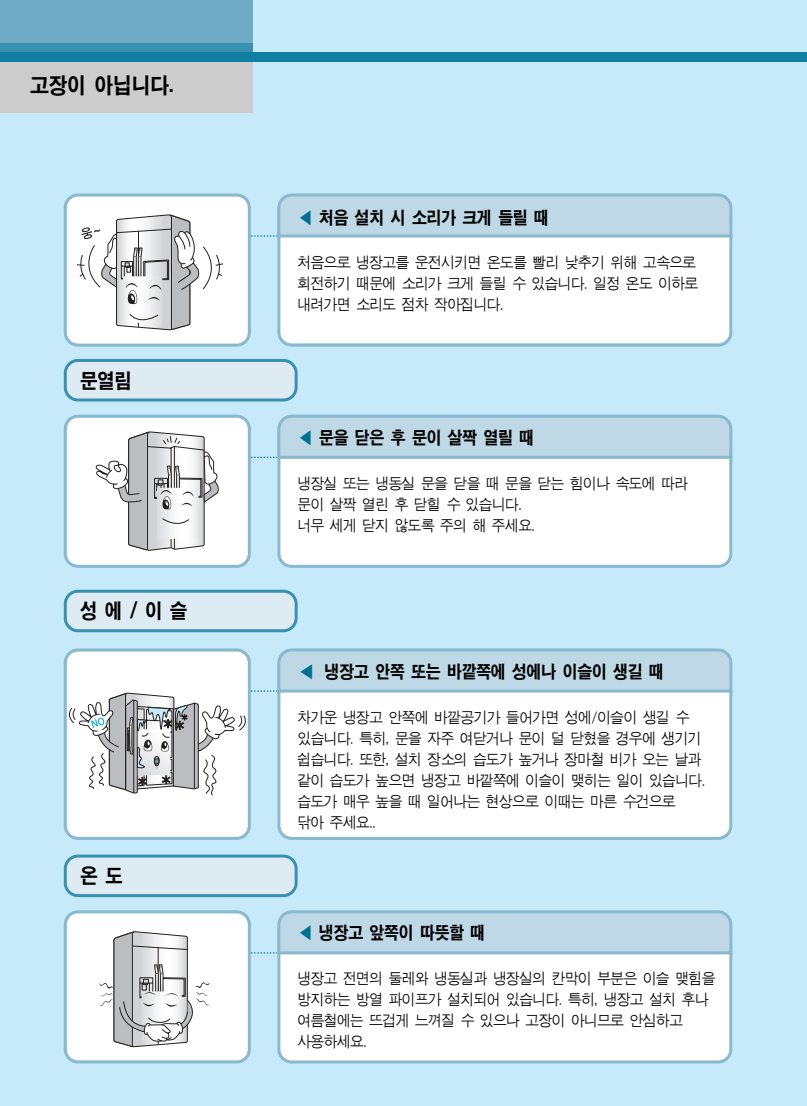
<style>
.page{position:relative;width:807px;height:1106px;background:#c6eafa}
.page>*{position:absolute;margin:0;border:0;box-sizing:border-box;transform-origin:0 0}
.t1{font:22.5px "J Cbg K";letter-spacing:-.08em;color:#000;scale:.9 1}
.t2{font:21px "J Cbg K";letter-spacing:.105em;color:#000;scale:.9 1}
.t3{font:18px "J Cbg K";letter-spacing:-.095em;color:#000;scale:.9 1}
.t4{font:18px "J Cbg K";letter-spacing:.105em;color:#000;scale:.9 1}
.t5{font:18px "J Cbg K";letter-spacing:.31em;color:#000;scale:.9 1}
.t6{font:15px/21px "J Cmg J";letter-spacing:-.075em;color:#000;scale:.95 1}
.s1{color:#006f92}
.s2{font-family:"J Cmg J";color:#006f92}
</style>
<div class="page">
<svg style="left:277px;top:193px;width:456px;height:154px;background:#cbe0eb"></svg>
<div style="left:67px;top:196px;width:181px;height:148px;background:#fff;border-radius:11px"></div>
<svg style="left:76px;top:214px;width:647px;height:116px"></svg>
<div style="left:64px;top:193px;width:187px;height:153px;border:3px solid #88b9d0;border-radius:13px"></div>
<svg style="left:277px;top:648px;width:456px;height:192px;background:#d7e7ef"></svg>
<div style="left:67px;top:651px;width:181px;height:186px;background:#fff;border-radius:11px"></div>
<svg style="left:69px;top:690px;width:658px;height:105px"></svg>
<div style="left:64px;top:648px;width:187px;height:192px;border:3px solid #88b9d0;border-radius:13px"></div>
<div style="left:65px;top:591px;width:231px;height:39px;background:#deebf2;border-radius:13px"></div>
<div style="left:64px;top:589px;width:234px;height:43px;border:3px solid #3891b0;border-radius:13px"></div>
<div style="left:277px;top:944px;width:455px;height:117px;background:#fff;border-radius:16px"></div>
<div style="left:277px;top:910px;width:455px;height:42px;background:#bed8e5;border-radius:20px"></div>
<div style="left:277px;top:927px;width:455px;height:25px;background:#bed8e5"></div>
<div style="left:277px;top:910px;width:455px;height:153px;border:3px solid #88b9d0;border-radius:13px"></div>
<hr style="left:279px;top:951px;width:453px;height:3px;background:#88b9d0">
<div style="left:67px;top:913px;width:181px;height:147px;background:#fff;border-radius:11px"></div>
<svg style="left:99px;top:931px;width:622px;height:121px"></svg>
<div style="left:64px;top:910px;width:187px;height:153px;border:3px solid #88b9d0;border-radius:13px"></div>
<div style="left:65px;top:856px;width:231px;height:39px;background:#deebf2;border-radius:13px"></div>
<div style="left:64px;top:854px;width:234px;height:43px;border:3px solid #3891b0;border-radius:13px"></div>
<div style="left:277px;top:449px;width:455px;height:116px;background:#fff;border-radius:16px"></div>
<div style="left:277px;top:415px;width:455px;height:42px;background:#bed8e5;border-radius:20px"></div>
<div style="left:277px;top:415px;width:455px;height:153px;border:3px solid #88b9d0;border-radius:13px"></div>
<hr style="left:279px;top:456px;width:453px;height:3px;background:#88b9d0">
<div style="left:67px;top:418px;width:181px;height:147px;background:#fff;border-radius:11px"></div>
<svg style="left:95px;top:431px;width:626px;height:120px"></svg>
<div style="left:64px;top:415px;width:187px;height:153px;border:3px solid #88b9d0;border-radius:13px"></div>
<div style="left:65px;top:360px;width:231px;height:40px;background:#deebf2;border-radius:13px"></div>
<div style="left:64px;top:359px;width:234px;height:42px;border:3px solid #3891b0;border-radius:13px"></div>
<div style="left:0;top:61px;width:252px;height:52px;background:#ccc"></div>
<div style="left:0;top:0;width:252px;height:53px;background:#3891b0"></div>
<div style="left:0;top:0;width:252px;height:43px;background:#70abc5"></div>
<div style="left:0;top:52px;width:807px;height:10px;background:#0f80a1"></div>
<h1 class="t1" style="left:29px;top:75px;width:162px">고장이 아닙니다.</h1>
<h2 class="t2" style="left:80px;top:371px;width:61px">문열림</h2>
<h2 class="t2" style="left:80px;top:601px;width:122px">성에/ 이슬</h2>
<h2 class="t2" style="left:80px;top:866px;width:50px">온 도</h2>
<p class="t4" style="left:297px;top:210px;width:282px"><span class="s1">◀</span>처음설치시소리가크게들릴때</p>
<p class="t6" style="left:297px;top:252px;width:424px">처음으로 냉장고를 운전시키면 온도를 빨리 낮추기 위해 고속으로 회전하기 때문에 소리가 크게 들릴 수 있습니다. 일정 온도 이하로 내려가면 소리도 점차 작아집니다.</p>
<p class="t5" style="left:297px;top:429px;width:266px"><span class="s1">◀</span>문을닫은후문이살짝열릴때</p>
<p class="t6" style="left:297px;top:473px;width:413px">냉장실 또는 냉동실 문을 닫을 때 문을 닫는 힘이나 속도에 따라 문이 살짝 열린 후 닫힐 수 있습니다.<br>너무 세게 닫지 않도록 주의 해 주세요.</p>
<p class="t3" style="left:297px;top:664px;width:410px"><span class="s2">◀</span> 냉장고 안쪽 또는 바깥쪽에 성에나 이슬이 생길 때</p>
<p class="t6" style="left:297px;top:707px;width:432px">차가운 냉장고 안쪽에 바깥공기가 들어가면 성에/이슬이 생길 수 있습니다. 특히, 문을 자주 여닫거나 문이 덜 닫혔을 경우에 생기기 쉽습니다. 또한, 설치 장소의 습도가 높거나 장마철 비가 오는 날과 같이 습도가 높으면 냉장고 바깥쪽에 이슬이 맺히는 일이 있습니다. 습도가 매우 높을 때 일어나는 현상으로 이때는 마른 수건으로 닦아 주세요..</p>
<p class="t3" style="left:297px;top:924px;width:212px"><span class="s1">◀</span> 냉장고 앞쪽이 따뜻할 때</p>
<p class="t6" style="left:297px;top:969px;width:442px">냉장고 전면의 둘레와 냉동실과 냉장실의 칸막이 부분은 이슬 맺힘을 방지하는 방열 파이프가 설치되어 있습니다. 특히, 냉장고 설치 후나 여름철에는 뜨겁게 느껴질 수 있으나 고장이 아니므로 안심하고 사용하세요.</p>
</div>
